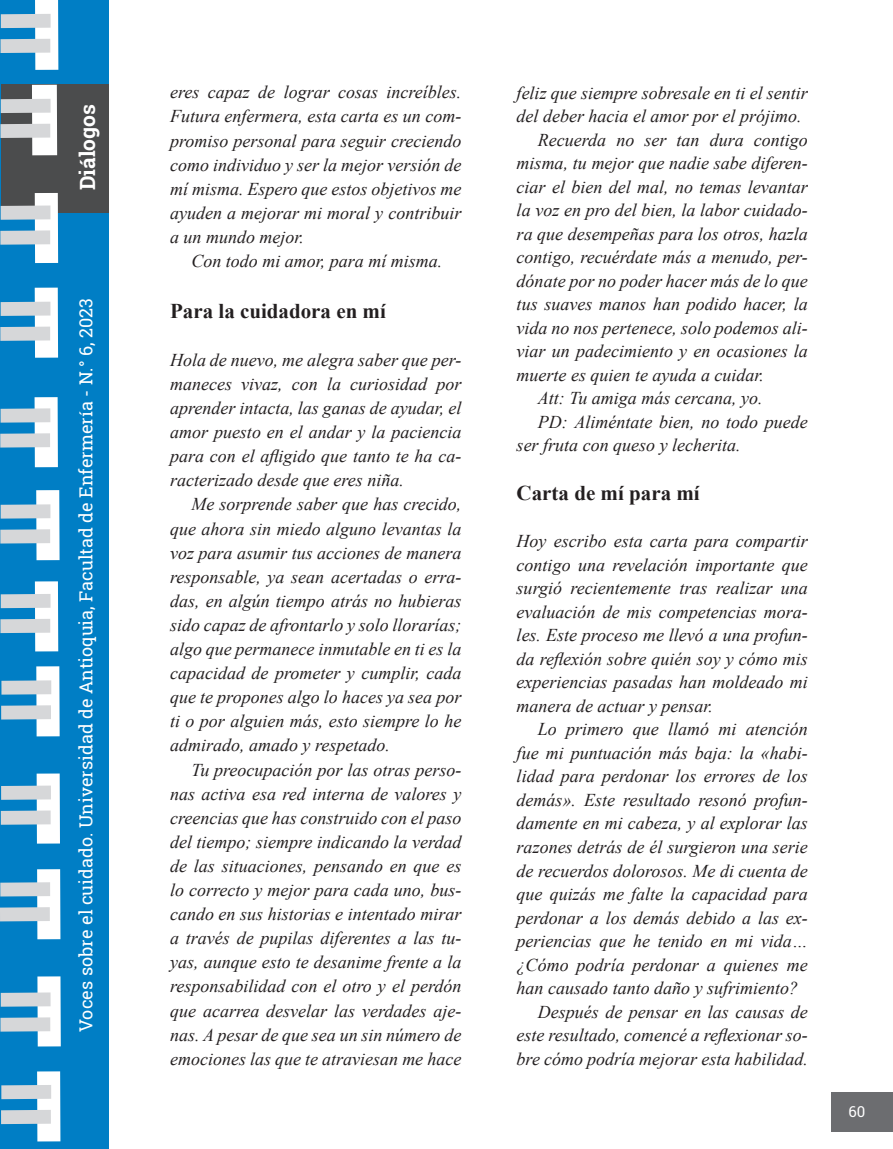
<style>
.page{position:relative;width:893px;height:1149px;background:#fff}
.page>*{position:absolute;margin:0;border:0;box-sizing:border-box;transform-origin:0 0}
.t1{font:700 21px "Times New Roman";color:#231f20}
.t2{font:700 21px "Roboto Slab";color:#fff}
.t3{font:italic 18px/24.2px "Times New Roman";color:#231f20;text-align:justify}
.t4{font:18px "Roboto Slab";color:#fff}
.t5{font:15px "Roboto Slab";color:#fff}
</style>
<div class="page">
<div style="left:0;top:0;width:108px;height:1148px;background:#007ec5"></div>
<div style="left:35px;top:581px;width:23px;height:70px;background:#fff"></div>
<div style="left:0;top:618px;width:50px;height:15px;background:#d6d7d9"></div>
<div style="left:1px;top:593px;width:50px;height:15px;background:#d6d7d9"></div>
<div style="left:37px;top:1070px;width:23px;height:71px;background:#fff"></div>
<div style="left:1px;top:1109px;width:50px;height:14px;background:#d6d7d9"></div>
<div style="left:1px;top:1084px;width:50px;height:14px;background:#d6d7d9"></div>
<div style="left:37px;top:976px;width:24px;height:70px;background:#fff"></div>
<div style="left:0;top:1017px;width:50px;height:14px;background:#d6d7d9"></div>
<div style="left:1px;top:992px;width:50px;height:14px;background:#d6d7d9"></div>
<div style="left:37px;top:868px;width:23px;height:71px;background:#fff"></div>
<div style="left:0;top:906px;width:50px;height:15px;background:#d6d7d9"></div>
<div style="left:0;top:882px;width:50px;height:14px;background:#d6d7d9"></div>
<div style="left:37px;top:773px;width:23px;height:70px;background:#fff"></div>
<div style="left:1px;top:810px;width:50px;height:14px;background:#d6d7d9"></div>
<div style="left:1px;top:785px;width:50px;height:14px;background:#d6d7d9"></div>
<div style="left:36px;top:666px;width:24px;height:70px;background:#fff"></div>
<div style="left:1px;top:705px;width:50px;height:14px;background:#d6d7d9"></div>
<div style="left:1px;top:680px;width:50px;height:14px;background:#d6d7d9"></div>
<div style="left:35px;top:0;width:23px;height:70px;background:#fff"></div>
<div style="left:0;top:39px;width:50px;height:14px;background:#d6d7d9"></div>
<div style="left:1px;top:14px;width:50px;height:14px;background:#d6d7d9"></div>
<div style="left:36px;top:490px;width:24px;height:70px;background:#fff"></div>
<div style="left:0;top:529px;width:50px;height:14px;background:#d6d7d9"></div>
<div style="left:1px;top:504px;width:49px;height:14px;background:#d6d7d9"></div>
<div style="left:35px;top:397px;width:23px;height:70px;background:#fff"></div>
<div style="left:0;top:433px;width:50px;height:14px;background:#d6d7d9"></div>
<div style="left:1px;top:408px;width:49px;height:14px;background:#d6d7d9"></div>
<div style="left:35px;top:287px;width:23px;height:70px;background:#fff"></div>
<div style="left:0;top:326px;width:50px;height:15px;background:#d6d7d9"></div>
<div style="left:1px;top:301px;width:49px;height:15px;background:#d6d7d9"></div>
<div style="left:831px;top:1091px;width:62px;height:39px;background:#6c6d70"></div>
<div style="left:1px;top:84px;width:107px;height:129px;background:#4b4c4d"></div>
<div style="left:32px;top:85px;width:25px;height:70px;background:#fff"></div>
<div style="left:0;top:124px;width:50px;height:14px;background:#d6d7d9"></div>
<div style="left:1px;top:99px;width:50px;height:14px;background:#d6d7d9"></div>
<div style="left:35px;top:193px;width:23px;height:70px;background:#fff"></div>
<div style="left:0;top:230px;width:50px;height:14px;background:#d6d7d9"></div>
<div style="left:1px;top:205px;width:49px;height:15px;background:#d6d7d9"></div>
<p class="t2" style="left:73px;top:190px;width:87px;rotate:-90deg">Diálogos</p>
<p class="t4" style="left:74px;top:1031px;width:735px;rotate:-90deg">Voces sobre el cuidado. Universidad de Antioquia, Facultad de Enfermería - N.° 6, 2023</p>
<p class="t3" style="left:170px;top:80px;width:293px">eres capaz de lograr cosas increíbles.<br>Futura enfermera, esta carta es un com&shy;promiso personal para seguir creciendo como individuo y ser la mejor versión de mí misma. Espero que estos objetivos me ayuden a mejorar mi moral y contribuir a un mundo mejor.</p>
<p class="t3" style="left:191px;top:248px;width:253px">Con todo mi amor, para mí misma.</p>
<p class="t1" style="left:170px;top:295px;width:217px">Para la cuidadora en mí</p>
<p class="t3" style="left:170px;top:347px;width:293px">Hola de nuevo, me alegra saber que per&shy;maneces vivaz, con la curiosidad por aprender intacta, las ganas de ayudar, el amor puesto en el andar y la paciencia para con el afligido que tanto te ha ca&shy;racterizado desde que eres niña.</p>
<p class="t3" style="left:170px;top:491px;width:293px;text-indent:21px">Me sorprende saber que has crecido, que ahora sin miedo alguno levantas la voz para asumir tus acciones de manera responsable, ya sean acertadas o erra&shy;das, en algún tiempo atrás no hubieras sido capaz de afrontarlo y solo llorarías; algo que permanece inmutable en ti es la capacidad de prometer y cumplir, cada que te propones algo lo haces ya sea por ti o por alguien más, esto siempre lo he admirado, amado y respetado.</p>
<p class="t3" style="left:170px;top:756px;width:293px;text-indent:21px">Tu preocupación por las otras perso&shy;nas activa esa red interna de valores y creencias que has construido con el paso del tiempo; siempre indicando la verdad de las situaciones, pensando en que es lo correcto y mejor para cada uno, bus&shy;cando en sus historias e intentado mirar a través de pupilas diferentes a las tu&shy;yas, aunque esto te desanime frente a la responsabilidad con el otro y el perdón que acarrea desvelar las verdades aje&shy;nas. A pesar de que sea un sin número de emociones las que te atraviesan me hace</p>
<p class="t3" style="left:517px;top:80px;width:293px">feliz que siempre sobresale en ti el sentir</p>
<p class="t3" style="left:517px;top:103px;width:286px">del deber hacia el amor por el prójimo.</p>
<p class="t3" style="left:538px;top:127px;width:271px">Recuerda no ser tan dura contigo</p>
<p class="t3" style="left:517px;top:150px;width:293px">misma, tu mejor que nadie sabe diferen-</p>
<p class="t3" style="left:517px;top:174px;width:293px">ciar el bien del mal, no temas levantar</p>
<p class="t3" style="left:517px;top:197px;width:293px">la voz en pro del bien, la labor cuidado-</p>
<p class="t3" style="left:517px;top:221px;width:293px">ra que desempeñas para los otros, hazla</p>
<p class="t3" style="left:517px;top:244px;width:293px">contigo, recuérdate más a menudo, per-</p>
<p class="t3" style="left:517px;top:268px;width:293px">dónate por no poder hacer más de lo que</p>
<p class="t3" style="left:517px;top:291px;width:293px">tus suaves manos han podido hacer, la</p>
<p class="t3" style="left:517px;top:315px;width:293px">vida no nos pertenece, solo podemos ali-</p>
<p class="t3" style="left:517px;top:338px;width:293px">viar un padecimiento y en ocasiones la</p>
<p class="t3" style="left:517px;top:362px;width:249px">muerte es quien te ayuda a cuidar.</p>
<p class="t3" style="left:538px;top:385px;width:226px">Att: Tu amiga más cercana, yo.</p>
<p class="t3" style="left:538px;top:409px;width:272px">PD: Aliméntate bien, no todo puede</p>
<p class="t3" style="left:517px;top:432px;width:225px">ser fruta con queso y lecherita.</p>
<p class="t1" style="left:517px;top:478px;width:185px">Carta de mí para mí</p>
<p class="t3" style="left:517px;top:529px;width:293px;line-height:23.5px">Hoy escribo esta carta para compartir contigo una revelación importante que surgió recientemente tras realizar una evaluación de mis competencias mora&shy;les. Este proceso me llevó a una profun&shy;da reflexión sobre quién soy y cómo mis experiencias pasadas han moldeado mi manera de actuar y pensar.</p>
<p class="t3" style="left:538px;top:716px;width:272px">Lo primero que llamó mi atención</p>
<p class="t3" style="left:517px;top:740px;width:293px">fue mi puntuación más baja: la «habi-</p>
<p class="t3" style="left:517px;top:763px;width:293px">lidad para perdonar los errores de los</p>
<p class="t3" style="left:517px;top:787px;width:293px">demás». Este resultado resonó profun-</p>
<p class="t3" style="left:517px;top:810px;width:293px">damente en mi cabeza, y al explorar las</p>
<p class="t3" style="left:517px;top:834px;width:293px">razones detrás de él surgieron una serie</p>
<p class="t3" style="left:517px;top:857px;width:293px">de recuerdos dolorosos. Me di cuenta de</p>
<p class="t3" style="left:517px;top:881px;width:293px">que quizás me falte la capacidad para</p>
<p class="t3" style="left:517px;top:904px;width:293px">perdonar a los demás debido a las ex-</p>
<p class="t3" style="left:517px;top:928px;width:293px">periencias que he tenido en mi vida…</p>
<p class="t3" style="left:517px;top:951px;width:293px">¿Cómo podría perdonar a quienes me</p>
<p class="t3" style="left:517px;top:975px;width:283px">han causado tanto daño y sufrimiento?</p>
<p class="t3" style="left:538px;top:998px;width:272px">Después de pensar en las causas de</p>
<p class="t3" style="left:517px;top:1022px;width:293px">este resultado, comencé a reflexionar so-</p>
<p class="t3" style="left:517px;top:1045px;width:293px">bre cómo podría mejorar esta habilidad.</p>
<p class="t5" style="left:848px;top:1100px;width:18px">60</p>
</div>
